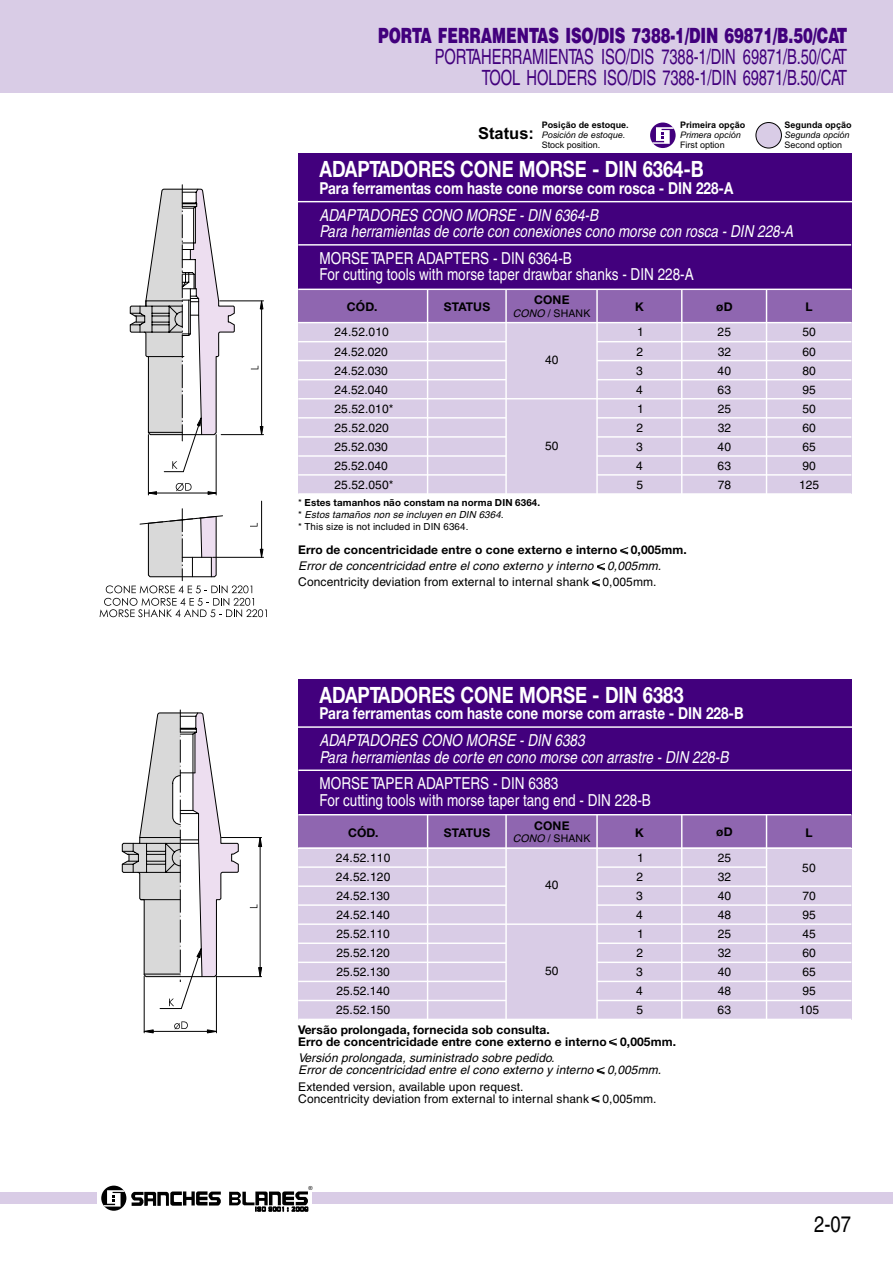
<style>
.page{position:relative;width:893px;height:1263px;background:#fff}
.page>*{position:absolute;margin:0;border:0;box-sizing:border-box;transform-origin:0 0}
.t1{font:700 22.5px "Helvetica Neue";letter-spacing:-.005em;color:#fff;scale:.82 1}
.t2{font:22.5px "Helvetica";color:#000;scale:.82 1}
.t3{font:21px/20.9px "Helvetica";letter-spacing:-.005em;color:#42007d;text-align:right;scale:.7 1}
.t4{font:900 21px "Helvetica";letter-spacing:-.005em;color:#42007d;scale:.7 1}
.t5{font:italic 16.5px/16.5px "Helvetica";color:#fff;scale:.82 1}
.t6{font:16.5px/16.5px "Helvetica";color:#fff;scale:.82 1}
.t7{font:700 16.5px "Helvetica Neue";color:#fff;scale:.82 1}
.t8{font:700 16.5px "Arial";color:#000}
.t9{font:12px/19px "Helvetica";letter-spacing:.01em;color:#000;text-align:justify}
.t10{font:700 12px/12px "Helvetica Neue";letter-spacing:.01em;color:#000}
.t11{font:italic 12px/12px "Helvetica";letter-spacing:.01em;color:#000}
.t12{font:10.5px "Helvetica";letter-spacing:.01em;color:#000}
.t13{font:italic 9.75px/11.9px "Helvetica";letter-spacing:.015em;color:#000}
.t14{font:700 9.75px "Helvetica Neue";letter-spacing:.01em;color:#000}
.t15{font:italic 9px "Arial";color:#000}
.t16{font:700 9px "Arial";color:#000}
.t17{font:9px "Arial";color:#000}
.t18{font:5.55px "Arial";color:#000}
.s1{font-style:italic}
.s2{font-family:"Helvetica";font-weight:400}
.s3{font-style:normal}
</style>
<div class="page">
<div style="left:0;top:0;width:893px;height:93px;background:#d9cce6"></div>
<div style="left:298px;top:154px;width:553px;height:135px;background:#42007d"></div>
<hr style="left:294px;top:201px;width:561px;height:1px;background:#fff">
<hr style="left:298px;top:244px;width:553px;height:2px;background:#fff">
<div style="left:298px;top:289px;width:553px;height:34px;background:#8f66b0"></div>
<div style="left:298px;top:323px;width:553px;height:171px;background:#d9cce6"></div>
<hr style="left:298px;top:322px;width:553px;height:1px;background:#fff">
<hr style="left:298px;top:341px;width:553px;height:1px;background:#fff">
<hr style="left:298px;top:360px;width:553px;height:1px;background:#fff">
<hr style="left:298px;top:379px;width:553px;height:1px;background:#fff">
<hr style="left:298px;top:398px;width:553px;height:1px;background:#fff">
<hr style="left:298px;top:417px;width:553px;height:2px;background:#fff">
<hr style="left:298px;top:436px;width:553px;height:2px;background:#fff">
<hr style="left:298px;top:455px;width:553px;height:2px;background:#fff">
<hr style="left:298px;top:474px;width:553px;height:2px;background:#fff">
<hr style="left:298px;top:493px;width:553px;height:2px;background:#fff">
<hr style="left:681px;top:289px;width:1px;height:205px;background:#fff">
<hr style="left:765px;top:289px;width:2px;height:206px;background:#fff">
<div style="left:506px;top:409px;width:91px;height:77px;background:#d9cce6"></div>
<div style="left:506px;top:331px;width:91px;height:57px;background:#d9cce6"></div>
<hr style="left:596px;top:289px;width:1px;height:206px;background:#fff">
<hr style="left:427px;top:289px;width:1px;height:206px;background:#fff">
<div style="left:298px;top:679px;width:553px;height:136px;background:#42007d"></div>
<hr style="left:294px;top:726px;width:561px;height:2px;background:#fff">
<hr style="left:298px;top:770px;width:553px;height:1px;background:#fff">
<div style="left:298px;top:815px;width:553px;height:33px;background:#8f66b0"></div>
<div style="left:298px;top:849px;width:553px;height:170px;background:#d9cce6"></div>
<hr style="left:298px;top:866px;width:468px;height:2px;background:#fff">
<hr style="left:298px;top:885px;width:553px;height:2px;background:#fff">
<hr style="left:298px;top:904px;width:553px;height:2px;background:#fff">
<hr style="left:298px;top:923px;width:553px;height:2px;background:#fff">
<hr style="left:298px;top:943px;width:553px;height:1px;background:#fff">
<hr style="left:298px;top:962px;width:553px;height:1px;background:#fff">
<hr style="left:298px;top:981px;width:553px;height:1px;background:#fff">
<hr style="left:298px;top:1000px;width:553px;height:1px;background:#fff">
<hr style="left:681px;top:815px;width:1px;height:204px;background:#fff">
<hr style="left:765px;top:815px;width:2px;height:204px;background:#fff">
<div style="left:506px;top:934px;width:91px;height:77px;background:#d9cce6"></div>
<div style="left:506px;top:856px;width:91px;height:57px;background:#d9cce6"></div>
<hr style="left:596px;top:815px;width:1px;height:204px;background:#fff">
<hr style="left:427px;top:815px;width:1px;height:204px;background:#fff">
<svg style="left:121px;top:710px;width:141px;height:323px"></svg>
<svg style="left:100px;top:184px;width:167px;height:433px"></svg>
<svg style="left:592px;top:579px;width:8px;height:8px"></svg>
<svg style="left:620px;top:547px;width:9px;height:8px"></svg>
<svg style="left:597px;top:563px;width:8px;height:8px"></svg>
<svg style="left:591px;top:1095px;width:9px;height:8px"></svg>
<svg style="left:609px;top:1038px;width:8px;height:8px"></svg>
<svg style="left:596px;top:1067px;width:9px;height:8px"></svg>
<div style="left:0;top:1193px;width:893px;height:11px;background:#d9cce6"></div>
<hr style="left:505px;top:289px;width:2px;height:206px;background:#fff">
<hr style="left:505px;top:815px;width:2px;height:204px;background:#fff">
<div style="left:650px;top:123px;width:25px;height:25px;background:#42007d;border-radius:50%"></div>
<svg style="left:652px;top:127px;width:22px;height:17px"></svg>
<div style="left:755px;top:122px;width:26px;height:26px;background:#d9cce6;border:1px solid #000;border-radius:50%"></div>
<div style="left:97px;top:1190px;width:215px;height:17px;background:#fff"></div>
<div style="left:101px;top:1186px;width:25px;height:25px;background:#000;border-radius:50%"></div>
<svg style="left:103px;top:1190px;width:118px;height:17px"></svg>
<svg style="left:229px;top:1191px;width:80px;height:21px"></svg>
<hr style="left:298px;top:289px;width:553px;height:1px;background:#fff">
<hr style="left:298px;top:814px;width:553px;height:1px;background:#fff">
<hr style="left:298px;top:847px;width:553px;height:2px;background:#fff">
<h2 class="t4" style="left:378px;top:27px;width:671px">PORTA FERRAMENTAS ISO/DIS 7388-1/DIN 69871/B.50/CAT</h2>
<h2 class="t3" style="left:434px;top:48px;width:590px">PORTAHERRAMIENTAS ISO/DIS 7388-1/DIN 69871/B.50/CAT<br>TOOL HOLDERS ISO/DIS 7388-1/DIN 69871/B.50/CAT</h2>
<h3 class="t8" style="left:478px;top:127px;width:57px">Status:</h3>
<p class="t16" style="left:541px;top:121px;width:89px">Posição de estoque.</p>
<p class="t15" style="left:541px;top:131px;width:85px">Posición de estoque.</p>
<p class="t17" style="left:541px;top:141px;width:60px">Stock position.</p>
<p class="t16" style="left:680px;top:121px;width:67px">Primeira opção</p>
<p class="t15" style="left:680px;top:131px;width:62px">Primera opción</p>
<p class="t17" style="left:680px;top:141px;width:46px">First option</p>
<p class="t16" style="left:784px;top:121px;width:69px">Segunda opção</p>
<p class="t15" style="left:784px;top:131px;width:67px">Segunda opción</p>
<p class="t17" style="left:784px;top:141px;width:59px">Second option</p>
<h1 class="t1" style="left:319px;top:160px;width:470px">ADAPTADORES CONE MORSE - DIN 6364-B</h1>
<h3 class="t7" style="left:319px;top:181px;width:506px">Para ferramentas com haste cone morse com rosca - DIN 228-A</h3>
<h3 class="t5" style="left:319px;top:208px;width:582px">ADAPTADORES CONO MORSE - DIN 6364-B<br>Para herramientas de corte con conexiones cono morse con rosca - DIN 228-A</h3>
<h3 class="t6" style="left:319px;top:251px;width:458px">MORSE TAPER ADAPTERS - DIN 6364-B<br>For cutting tools with morse taper drawbar shanks - DIN 228-A</h3>
<p class="t10" style="left:347px;top:302px;width:32px">CÓD.</p>
<p class="t10" style="left:534px;top:295px;width:37px">CONE</p>
<p class="t12" style="left:513px;top:308px;width:79px"><span class="s1">CONO</span> / SHANK</p>
<p class="t9" style="left:334px;top:324px;width:61px;text-align:left">24.52.010<br>24.52.020<br>24.52.030<br>24.52.040<br>25.52.010*<br>25.52.020<br>25.52.030<br>25.52.040<br>25.52.050*</p>
<p class="t10" style="left:444px;top:302px;width:48px">STATUS</p>
<p class="t10" style="left:635px;top:302px;width:10px">K</p>
<p class="t10" style="left:716px;top:302px;width:18px">øD</p>
<p class="t10" style="left:805px;top:302px;width:9px">L</p>
<p class="t9" style="left:636px;top:324px;width:9px">1<br>2<br>3<br>4<br>1<br>2<br>3<br>4<br>5</p>
<p class="t9" style="left:717px;top:324px;width:15px">25<br>32<br>40<br>63<br>25<br>32<br>40<br>63<br>78</p>
<p class="t9" style="left:799px;top:324px;width:22px;text-align:left">50<br>60<br>80<br>95<br>50<br>60<br>65<br>90<br>125</p>
<p class="t9" style="left:545px;top:351px;width:15px">40</p>
<p class="t9" style="left:545px;top:437px;width:15px">50</p>
<p class="t14" style="left:298px;top:499px;width:243px"><span class="s2">*</span> Estes tamanhos não constam na norma DIN 6364.</p>
<p class="t13" style="left:298px;top:509px;width:207px"><span class="s3">*</span> Estos tamaños non se incluyen en DIN 6364. <span class="s3">* This size is not included in DIN 6364.</span></p>
<p class="t10" style="left:298px;top:545px;width:390px">Erro de concentricidade entre o cone externo e interno 0,005mm.</p>
<p class="t11" style="left:298px;top:561px;width:364px">Error de concentricidad entre el cono externo y interno 0,005mm.</p>
<p class="t9" style="left:298px;top:574px;width:360px">Concentricity deviation from external to internal shank 0,005mm.</p>
<h1 class="t1" style="left:319px;top:685px;width:445px">ADAPTADORES CONE MORSE - DIN 6383</h1>
<h3 class="t7" style="left:319px;top:706px;width:518px">Para ferramentas com haste cone morse com arraste - DIN 228-B</h3>
<h3 class="t5" style="left:319px;top:733px;width:503px">ADAPTADORES CONO MORSE - DIN 6383<br>Para herramientas de corte en cono morse con arrastre - DIN 228-B</h3>
<h3 class="t6" style="left:319px;top:776px;width:405px">MORSE TAPER ADAPTERS - DIN 6383<br>For cutting tools with morse taper tang end - DIN 228-B</h3>
<p class="t10" style="left:348px;top:827px;width:32px">CÓD.</p>
<p class="t10" style="left:534px;top:820px;width:37px">CONE</p>
<p class="t12" style="left:513px;top:834px;width:79px"><span class="s1">CONO</span> / SHANK</p>
<p class="t9" style="left:336px;top:849px;width:56px">24.52.110</p>
<p class="t10" style="left:444px;top:827px;width:48px">STATUS</p>
<p class="t10" style="left:635px;top:827px;width:10px">K</p>
<p class="t10" style="left:716px;top:827px;width:18px">øD</p>
<p class="t10" style="left:805px;top:827px;width:9px">L</p>
<p class="t9" style="left:636px;top:849px;width:9px">1<br>2<br>3<br>4<br>1<br>2<br>3<br>4<br>5</p>
<p class="t9" style="left:717px;top:849px;width:15px">25<br>32<br>40<br>48<br>25<br>32<br>40<br>48<br>63</p>
<p class="t9" style="left:802px;top:859px;width:15px">50</p>
<p class="t9" style="left:336px;top:868px;width:56px">24.52.120<br>24.52.130<br>24.52.140<br>25.52.110<br>25.52.120<br>25.52.130<br>25.52.140<br>25.52.150</p>
<p class="t9" style="left:545px;top:876px;width:15px">40</p>
<p class="t9" style="left:799px;top:887px;width:22px;text-align:left">70<br>95<br>45<br>60<br>65<br>95<br>105</p>
<p class="t9" style="left:545px;top:963px;width:15px">50</p>
<p class="t10" style="left:298px;top:1025px;width:379px">Versão prolongada, fornecida sob consulta.<br>Erro de concentricidade entre cone externo e interno 0,005mm.</p>
<p class="t11" style="left:298px;top:1053px;width:364px">Versión prolongada, suministrado sobre pedido.<br>Error de concentricidad entre el cono externo y interno 0,005mm.</p>
<p class="t9" style="left:298px;top:1081px;width:360px;line-height:12px">Extended version, available upon request.<br>Concentricity deviation from external to internal shank 0,005mm.</p>
<p class="t18" style="left:308px;top:1186px;width:6px">®</p>
<h1 class="t2" style="left:814px;top:1214px;width:47px">2-07</h1>
</div>
